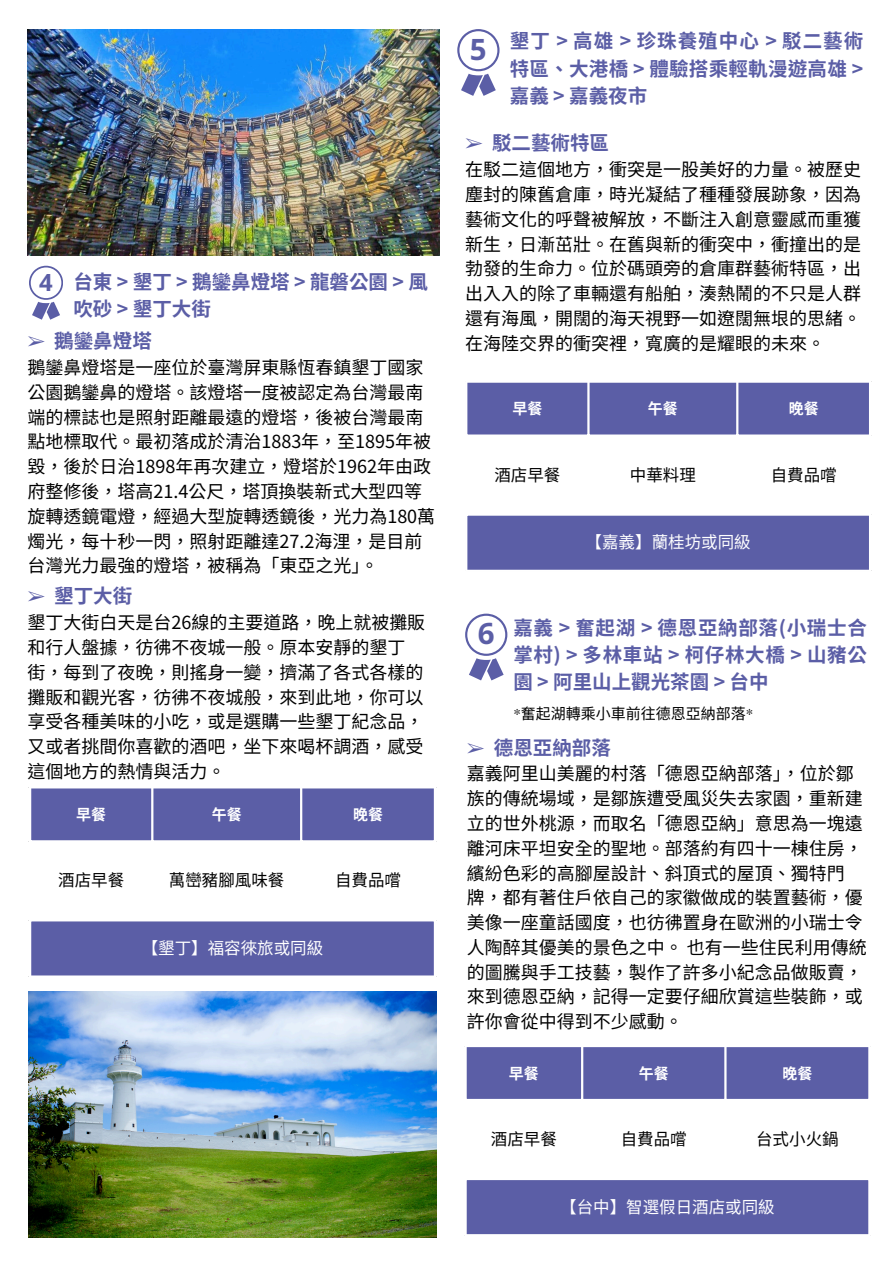
<style>
.page{position:relative;width:894px;height:1264px;background:#fff}
.page>*{position:absolute;margin:0;border:0;box-sizing:border-box;transform-origin:0 0}
.t1{font:700 29.4px "Noto Sans";color:#5b5ea6}
.t2{font:700 23.85px "Noto Sans";color:#5b5ea6}
.t3{font:700 19.5px/27px "Noto Sans TC";color:#5b5ea6;text-align:justify}
.t4{font:18px/24.8px "Noto Sans TC";color:#000}
.t5{font:16.5px "Noto Sans CJ Ksc";color:#000}
.t6{font:16.5px "Noto Sans CJ Ksc";color:#fff}
.t7{font:700 15px "Noto Sans CJ Ksc";color:#fff}
.t8{font:15px "Noto Sans CJ Ksc";color:#000}
.s1{font-family:"Free Serif";font-weight:400}
.s2{font-family:"Te X Gyre Termes"}
</style>
<div class="page">
<svg style="left:29px;top:266px;width:34px;height:54px"></svg>
<div style="left:33px;top:269px;width:26px;height:26px;background:#fff;border-radius:50%"></div>
<svg style="left:457px;top:29px;width:42px;height:66px"></svg>
<div style="left:462px;top:33px;width:32px;height:32px;background:#fff;border-radius:50%"></div>
<svg style="left:465px;top:613px;width:42px;height:67px"></svg>
<div style="left:470px;top:620px;width:32px;height:32px;background:#fff;border-radius:50%"></div>
<img style="left:27px;top:29px;width:412px;height:226px">
<svg style="left:31px;top:788px;width:402px;height:187px;fill:#5b5ea6"></svg>
<hr style="left:151px;top:788px;width:2px;height:131px;background:#fff">
<hr style="left:300px;top:788px;width:2px;height:131px;background:#fff">
<hr style="left:29px;top:840px;width:407px;height:2px;background:#fff">
<hr style="left:29px;top:919px;width:407px;height:2px;background:#fff">
<svg style="left:467px;top:383px;width:401px;height:186px;fill:#5b5ea6"></svg>
<hr style="left:587px;top:383px;width:2px;height:130px;background:#fff">
<hr style="left:736px;top:383px;width:2px;height:130px;background:#fff">
<hr style="left:465px;top:434px;width:405px;height:3px;background:#fff">
<hr style="left:465px;top:513px;width:405px;height:2px;background:#fff">
<svg style="left:466px;top:1047px;width:402px;height:187px;fill:#5b5ea6"></svg>
<hr style="left:581px;top:1047px;width:2px;height:130px;background:#fff">
<hr style="left:724px;top:1047px;width:2px;height:130px;background:#fff">
<hr style="left:464px;top:1098px;width:406px;height:3px;background:#fff">
<hr style="left:464px;top:1177px;width:406px;height:3px;background:#fff">
<img style="left:29px;top:991px;width:407px;height:246px">
<p class="t2" style="left:39px;top:265px;width:15px">4</p>
<p class="t3" style="left:73px;top:267px;width:355px">台東 &gt; 墾丁 &gt; 鵝鑾鼻燈塔 &gt; 龍磐公園 &gt; 風吹砂 &gt; 墾丁大街</p>
<h1 class="t3" style="left:27px;top:326px;width:126px"><span class="s1">➢</span> 鵝鑾鼻燈塔</h1>
<h1 class="t4" style="left:27px;top:354px;width:409px">鵝鑾鼻燈塔是一座位於臺灣屏東縣恆春鎮墾丁國家公園鵝鑾鼻的燈塔。該燈塔一度被認定為台灣最南端的標誌也是照射距離最遠的燈塔，後被台灣最南點地標取代。最初落成於清治1883年，至1895年被毀，後於日治1898年再次建立，燈塔於1962年由政府整修後，塔高21.4公尺，塔頂換裝新式大型四等旋轉透鏡電燈，經過大型旋轉透鏡後，光力為180萬燭光，每十秒一閃，照射距離達27.2海浬，是目前台灣光力最強的燈塔，被稱為「東亞之光」。</h1>
<p class="t3" style="left:27px;top:581px;width:106px"><span class="s1">➢</span> 墾丁大街</p>
<p class="t4" style="left:27px;top:609px;width:399px">墾丁大街白天是台26線的主要道路，晚上就被攤販和行人盤據，彷彿不夜城一般。原本安靜的墾丁街，每到了夜晚，則搖身一變，擠滿了各式各樣的攤販和觀光客，彷彿不夜城般，來到此地，你可以享受各種美味的小吃，或是選購一些墾丁紀念品，又或者挑間你喜歡的酒吧，坐下來喝杯調酒，感受這個地方的熱情與活力。</p>
<p class="t7" style="left:76px;top:802px;width:31px">早餐</p>
<p class="t7" style="left:212px;top:802px;width:31px">午餐</p>
<h1 class="t7" style="left:353px;top:802px;width:31px">晚餐</h1>
<h2 class="t5" style="left:58px;top:867px;width:67px">酒店早餐</h2>
<h2 class="t5" style="left:169px;top:867px;width:117px">萬巒豬腳風味餐</h2>
<p class="t5" style="left:335px;top:867px;width:67px">自費品嚐</p>
<p class="t6" style="left:142px;top:934px;width:183px">【墾丁】福容徠旅或同級</p>
<p class="t1" style="left:470px;top:28px;width:18px">5</p>
<p class="t3" style="left:509px;top:26px;width:355px">墾丁 &gt; 高雄 &gt; 珍珠養殖中心 &gt; 駁二藝術特區、大港橋 &gt; 體驗搭乘輕軌漫遊高雄 &gt;嘉義 &gt; 嘉義夜市</p>
<p class="t3" style="left:465px;top:128px;width:145px"><span class="s1">➢</span> 駁二藝術特區</p>
<p class="t4" style="left:465px;top:156px;width:397px;text-align:justify">在駁二這個地方，衝突是一股美好的力量。被歷史塵封的陳舊倉庫，時光凝結了種種發展跡象，因為藝術文化的呼聲被解放，不斷注入創意靈感而重獲新生，日漸茁壯。在舊與新的衝突中，衝撞出的是勃發的生命力。位於碼頭旁的倉庫群藝術特區，出出入入的除了車輛還有船舶，湊熱鬧的不只是人群還有海風，開闊的海天視野一如遼闊無垠的思緒。在海陸交界的衝突裡，寬廣的是耀眼的未來。</p>
<p class="t7" style="left:512px;top:397px;width:31px">早餐</p>
<p class="t7" style="left:647px;top:397px;width:31px">午餐</p>
<p class="t7" style="left:788px;top:397px;width:31px">晚餐</p>
<p class="t5" style="left:494px;top:461px;width:67px">酒店早餐</p>
<p class="t5" style="left:629px;top:461px;width:67px">中華料理</p>
<p class="t5" style="left:770px;top:461px;width:67px">自費品嚐</p>
<p class="t6" style="left:585px;top:529px;width:166px">【嘉義】蘭桂坊或同級</p>
<h2 class="t1" style="left:477px;top:613px;width:18px">6</h2>
<p class="t3" style="left:513px;top:613px;width:355px">嘉義 &gt; 奮起湖 &gt; 德恩亞納部落(小瑞士合掌村) &gt; 多林車站 &gt; 柯仔林大橋 &gt; 山豬公園 &gt; 阿里山上觀光茶園 &gt; 台中</p>
<p class="t8" style="left:513px;top:701px;width:241px"><span class="s2">*</span>奮起湖轉乘小車前往德恩亞納部落<span class="s2">*</span></p>
<p class="t3" style="left:467px;top:732px;width:145px"><span class="s1">➢</span> 德恩亞納部落</p>
<p class="t4" style="left:467px;top:760px;width:401px">嘉義阿里山美麗的村落「德恩亞納部落」，位於鄒族的傳統場域，是鄒族遭受風災失去家園，重新建立的世外桃源，而取名「德恩亞納」意思為一塊遠離河床平坦安全的聖地。部落約有四十一棟住房，繽紛色彩的高腳屋設計、斜頂式的屋頂、獨特門<br>牌，都有著住戶依自己的家徽做成的裝置藝術，優美像一座童話國度，也彷彿置身在歐洲的小瑞士令人陶醉其優美的景色之中。也有一些住民利用傳統的圖騰與手工技藝，製作了許多小紀念品做販賣，來到德恩亞納，記得一定要仔細欣賞這些裝飾，或許你會從中得到不少感動。</p>
<p class="t7" style="left:508px;top:1061px;width:31px">早餐</p>
<h1 class="t7" style="left:638px;top:1061px;width:31px">午餐</h1>
<h2 class="t7" style="left:782px;top:1061px;width:31px">晚餐</h2>
<p class="t5" style="left:490px;top:1125px;width:67px">酒店早餐</p>
<p class="t5" style="left:620px;top:1125px;width:67px">自費品嚐</p>
<p class="t5" style="left:756px;top:1125px;width:84px">台式小火鍋</p>
<p class="t6" style="left:560px;top:1193px;width:216px">【台中】智選假日酒店或同級</p>
</div>
